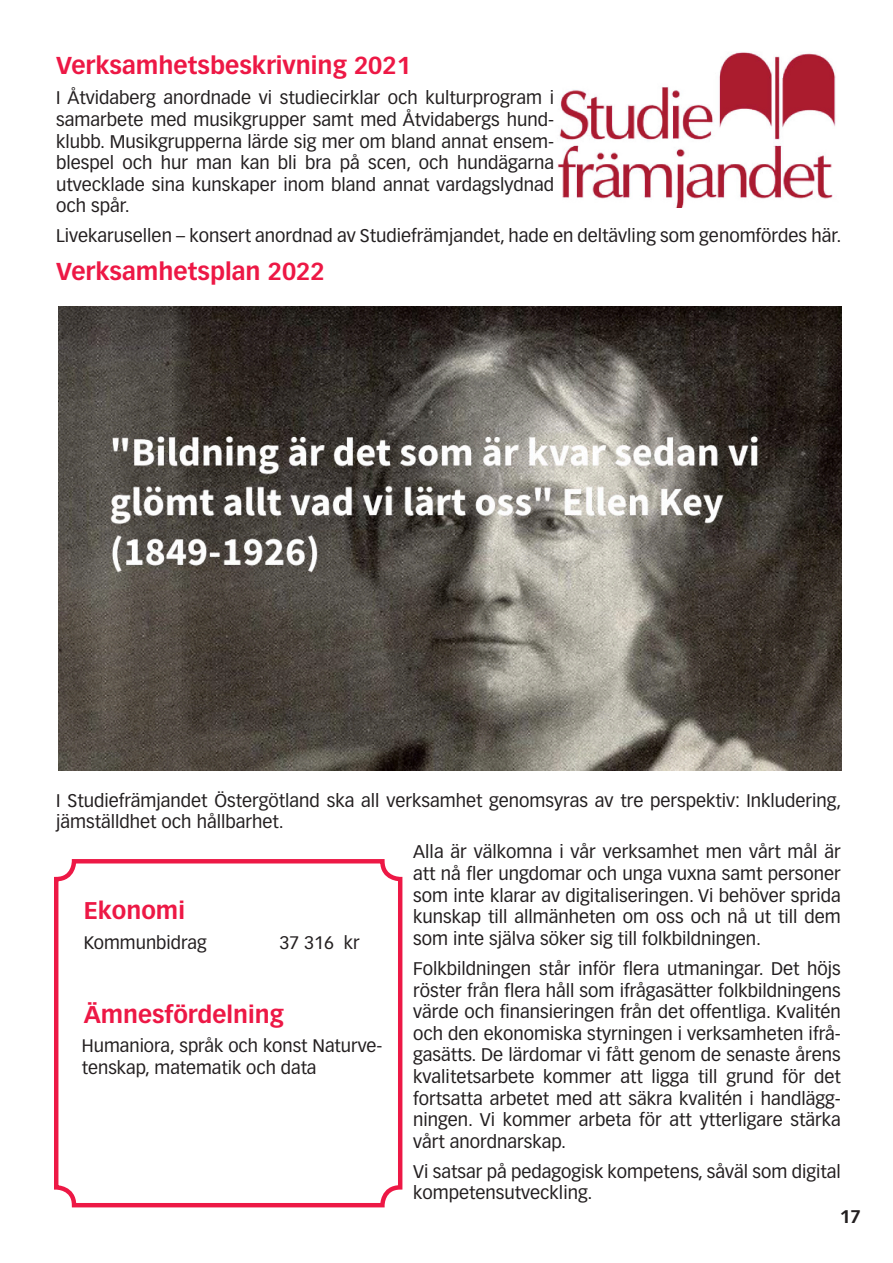
<style>
.page{position:relative;width:893px;height:1263px;background:#fff}
.page>*{position:absolute;margin:0;border:0;box-sizing:border-box;transform-origin:0 0}
.t1{font:700 24px "Vectora LT Std";color:#ed1845}
.t2{font:700 23.7px "Vectora LT Std";color:#ed1845}
.t3{font:18px/21.6px "Vectora LT Std";color:#231f20;text-align:justify}
.t4{font:700 18px "Vectora LT Std";color:#231f20}
.t5{font:17.85px/21.5px "Vectora LT Std";color:#231f20}
</style>
<div class="page">
<div style="left:54px;top:859px;width:348px;height:348px;border:4px solid #ed1845;border-radius:18px"></div>
<img style="left:557px;top:52px;width:279px;height:156px">
<img style="left:58px;top:306px;width:783px;height:464px">
<p class="t1" style="left:56px;top:51px;width:356px">Verksamhetsbeskrivning 2021</p>
<p class="t3" style="left:56px;top:87px;width:499px">I Åtvidaberg anordnade vi studiecirklar och kulturprogram i samarbete med musikgrupper samt med Åtvidabergs hund&shy;klubb. Musikgrupperna lärde sig mer om bland annat ensem&shy;blespel och hur man kan bli bra på scen, och hundägarna utvecklade sina kunskaper inom bland annat vardagslydnad och spår.</p>
<p class="t3" style="left:56px;top:225px;width:787px">Livekarusellen – konsert anordnad av Studiefrämjandet, hade en deltävling som genomfördes här.</p>
<p class="t1" style="left:56px;top:257px;width:270px">Verksamhetsplan 2022</p>
<p class="t3" style="left:56px;top:790px;width:787px">I Studiefrämjandet Östergötland ska all verksamhet genomsyras av tre perspektiv: Inkludering, jämställdhet och hållbarhet.</p>
<p class="t3" style="left:413px;top:841px;width:429px">Alla är välkomna i vår verksamhet men vårt mål är att nå fler ungdomar och unga vuxna samt personer som inte klarar av digitaliseringen. Vi behöver sprida kunskap till allmänheten om oss och nå ut till dem som inte själva söker sig till folkbildningen.</p>
<p class="t3" style="left:413px;top:958px;width:429px">Folkbildningen står inför flera utmaningar. Det höjs röster från flera håll som ifrågasätter folkbildningens värde och finansieringen från det offentliga. Kvalitén och den ekonomiska styrningen i verksamheten ifrå&shy;gasätts. De lärdomar vi fått genom de senaste årens kvalitetsarbete kommer att ligga till grund för det fortsatta arbetet med att säkra kvalitén i handlägg&shy;ningen. Vi kommer arbeta för att ytterligare stärka vårt anordnarskap.</p>
<p class="t3" style="left:413px;top:1161px;width:429px">Vi satsar på pedagogisk kompetens, såväl som digital kompetensutveckling.</p>
<p class="t2" style="left:84px;top:896px;width:103px">Ekonomi</p>
<p class="t5" style="left:84px;top:932px;width:124px">Kommunbidrag</p>
<p class="t5" style="left:279px;top:932px;width:82px">37 316 kr</p>
<p class="t2" style="left:84px;top:1000px;width:202px">Ämnesfördelning</p>
<p class="t5" style="left:82px;top:1035px;width:302px">Humaniora, språk och konst Naturve&shy;tenskap, matematik och data</p>
<p class="t4" style="left:840px;top:1206px;width:23px">17</p>
</div>
